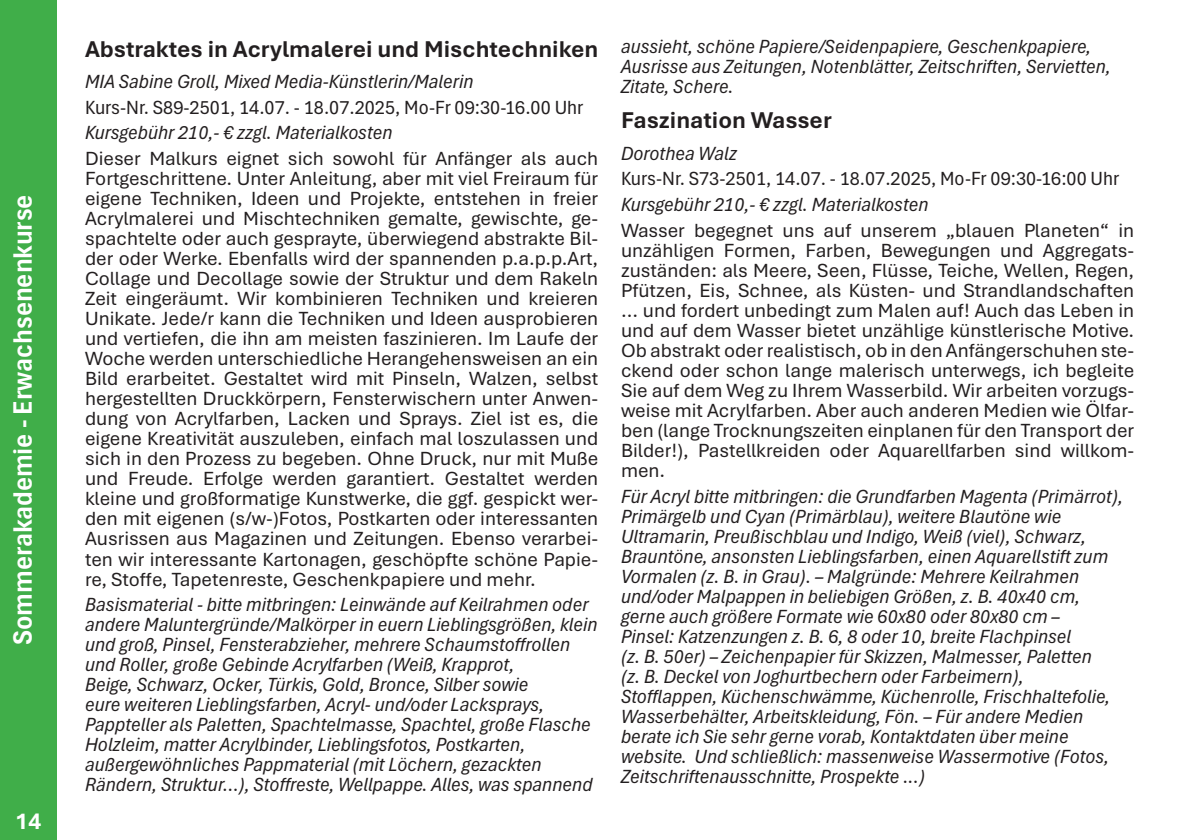
<style>
.page{position:relative;width:1191px;height:840px;background:#fff}
.page>*{position:absolute;margin:0;border:0;box-sizing:border-box;transform-origin:0 0}
.t1{font:700 condensed 28px "Aptos";color:#fff}
.t2{font:700 24px "Aptos";color:#231f20}
.t3{font:700 24px "Aptos";color:#fff}
.t4{font:20px/20px "Aptos";color:#231f20;text-align:justify}
.t5{font:italic condensed 20px/20px "Aptos";color:#231f20}
.t6{font:condensed 20px "Aptos";color:#231f20}
</style>
<div class="page">
<div style="left:0;top:0;width:57px;height:839px;background:#40ae49"></div>
<h1 class="t1" style="left:4px;top:645px;width:452px;rotate:-90deg">Sommerakademie - Erwachsenenkurse</h1>
<p class="t3" style="left:16px;top:803px;width:27px">14</p>
<p class="t2" style="left:85px;top:32px;width:515px">Abstraktes in Acrylmalerei und Mischtechniken</p>
<p class="t5" style="left:85px;top:71px;width:390px">MIA Sabine Groll, Mixed Media-Künstlerin/Malerin</p>
<p class="t6" style="left:85px;top:93px;width:500px">Kurs-Nr. S89-2501, 14.07. - 18.07.2025, Mo-Fr 09:30-16.00 Uhr</p>
<p class="t5" style="left:85px;top:122px;width:309px">Kursgebühr 210,- € zzgl. Materialkosten</p>
<p class="t4" style="left:85px;top:148px;width:515px">Dieser Malkurs eignet sich sowohl für Anfänger als auch Fortgeschrittene. Unter Anleitung, aber mit viel Freiraum für eigene Techniken, Ideen und Projekte, entstehen in freier Acrylmalerei und Mischtechniken gemalte, gewischte, ge&shy;spachtelte oder auch gesprayte, überwiegend abstrakte Bil&shy;der oder Werke. Ebenfalls wird der spannenden p.a.p.p.Art, Collage und Decollage sowie der Struktur und dem Rakeln Zeit eingeräumt. Wir kombinieren Techniken und kreieren Unikate. Jede/r kann die Techniken und Ideen ausprobieren und vertiefen, die ihn am meisten faszinieren. Im Laufe der Woche werden unterschiedliche Herangehensweisen an ein Bild erarbeitet. Gestaltet wird mit Pinseln, Walzen, selbst hergestellten Druckkörpern, Fensterwischern unter Anwen&shy;dung von Acrylfarben, Lacken und Sprays. Ziel ist es, die eigene Kreativität auszuleben, einfach mal loszulassen und sich in den Prozess zu begeben. Ohne Druck, nur mit Muße und Freude. Erfolge werden garantiert. Gestaltet werden kleine und großformatige Kunstwerke, die ggf. gespickt wer&shy;den mit eigenen (s/w-)Fotos, Postkarten oder interessanten Ausrissen aus Magazinen und Zeitungen. Ebenso verarbei&shy;ten wir interessante Kartonagen, geschöpfte schöne Papie&shy;re, Stoffe, Tapetenreste, Geschenkpapiere und mehr.</p>
<p class="t5" style="left:85px;top:593px;width:514px">Basismaterial - bitte mitbringen: Leinwände auf Keilrahmen oder andere Maluntergründe/Malkörper in euern Lieblingsgrößen, klein und groß, Pinsel, Fensterabzieher, mehrere Schaumstoffrollen und Roller, große Gebinde Acrylfarben (Weiß, Krapprot,<br>Beige, Schwarz, Ocker, Türkis, Gold, Bronce, Silber sowie<br>eure weiteren Lieblingsfarben, Acryl- und/oder Lacksprays, Pappteller als Paletten, Spachtelmasse, Spachtel, große Flasche Holzleim, matter Acrylbinder, Lieblingsfotos, Postkarten, außergewöhnliches Pappmaterial (mit Löchern, gezackten Rändern, Struktur...), Stoffreste, Wellpappe. Alles, was spannend</p>
<p class="t5" style="left:621px;top:35px;width:491px">aussieht, schöne Papiere/Seidenpapiere, Geschenkpapiere,<br>Ausrisse aus Zeitungen, Notenblätter, Zeitschriften, Servietten,<br>Zitate, Schere.</p>
<p class="t2" style="left:621px;top:104px;width:212px">Faszination Wasser</p>
<p class="t5" style="left:621px;top:142px;width:118px">Dorothea Walz</p>
<p class="t6" style="left:621px;top:165px;width:500px">Kurs-Nr. S73-2501, 14.07. - 18.07.2025, Mo-Fr 09:30-16:00 Uhr</p>
<p class="t5" style="left:621px;top:193px;width:309px">Kursgebühr 210,- € zzgl. Materialkosten</p>
<p class="t4" style="left:621px;top:219px;width:515px">Wasser begegnet uns auf unserem „blauen Planeten“ in unzähligen Formen, Farben, Bewegungen und Aggregats&shy;zuständen: als Meere, Seen, Flüsse, Teiche, Wellen, Regen, Pfützen, Eis, Schnee, als Küsten- und Strandlandschaften ... und fordert unbedingt zum Malen auf! Auch das Leben in und auf dem Wasser bietet unzählige künstlerische Motive.<br>Ob abstrakt oder realistisch, ob in den Anfängerschuhen ste&shy;ckend oder schon lange malerisch unterwegs, ich begleite Sie auf dem Weg zu Ihrem Wasserbild. Wir arbeiten vorzugs&shy;weise mit Acrylfarben. Aber auch anderen Medien wie Ölfar&shy;ben (lange Trocknungszeiten einplanen für den Transport der Bilder!), Pastellkreiden oder Aquarellfarben sind willkom&shy;men.</p>
<p class="t5" style="left:621px;top:485px;width:503px">Für Acryl bitte mitbringen: die Grundfarben Magenta (Primärrot), Primärgelb und Cyan (Primärblau), weitere Blautöne wie Ultramarin, Preußischblau und Indigo, Weiß (viel), Schwarz, Brauntöne, ansonsten Lieblingsfarben, einen Aquarellstift zum Vormalen (z. B. in Grau). – Malgründe: Mehrere Keilrahmen und/oder Malpappen in beliebigen Größen, z. B. 40x40 cm, gerne auch größere Formate wie 60x80 oder 80x80 cm –<br>Pinsel: Katzenzungen z. B. 6, 8 oder 10, breite Flachpinsel<br>(z. B. 50er) – Zeichenpapier für Skizzen, Malmesser, Paletten<br>(z. B. Deckel von Joghurtbechern oder Farbeimern), Stofflappen, Küchenschwämme, Küchenrolle, Frischhaltefolie, Wasserbehälter, Arbeitskleidung, Fön. – Für andere Medien berate ich Sie sehr gerne vorab, Kontaktdaten über meine website. Und schließlich: massenweise Wassermotive (Fotos, Zeitschriftenausschnitte, Prospekte ...)</p>
</div>
